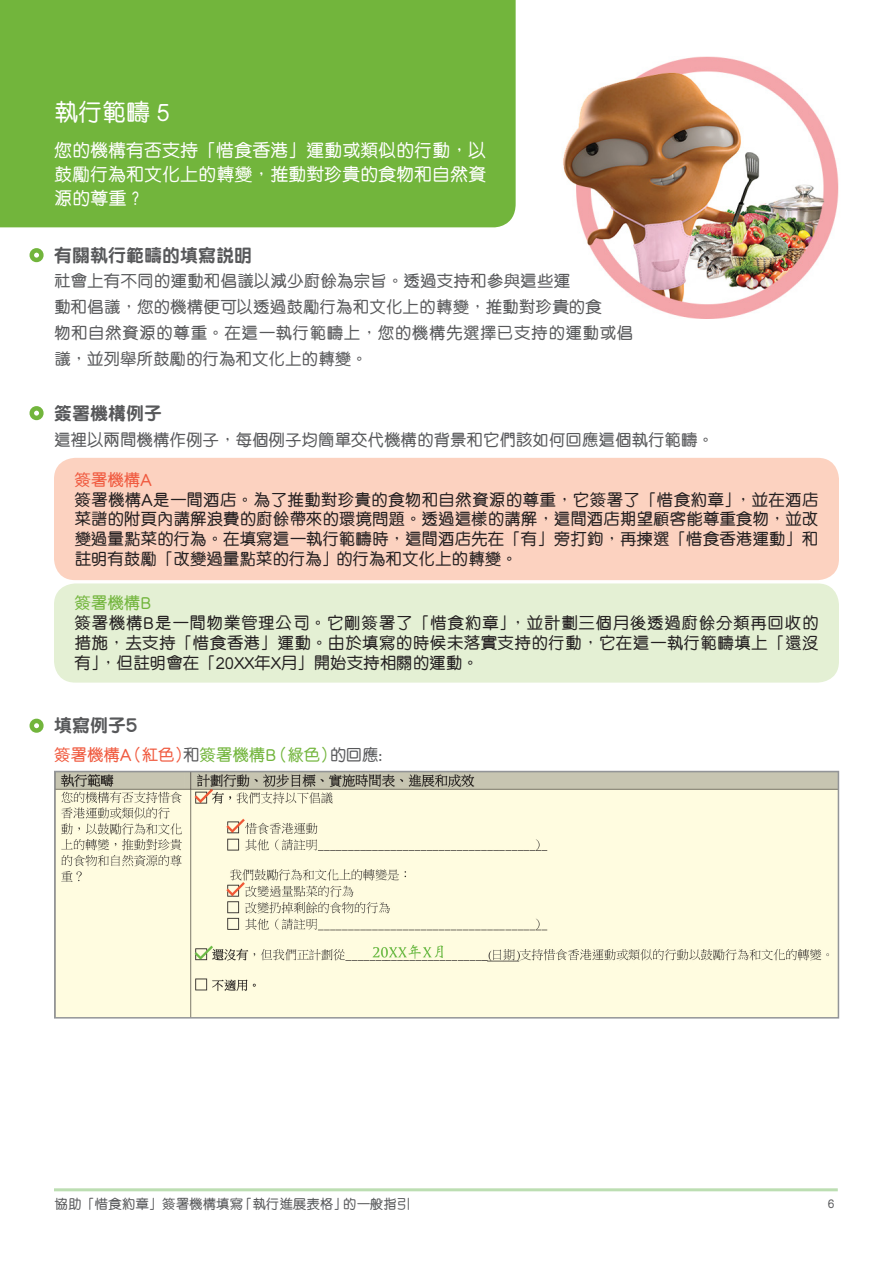
<style>
.page{position:relative;width:893px;height:1263px;background:#fff}
.page>*{position:absolute;margin:0;border:0;box-sizing:border-box;transform-origin:0 0}
.t1{font:500 24px "M Yuen";color:#fff}
.t2{font:500 18px/24px "M Yuen";color:#fff;text-align:justify}
.t3{font:800 18px "M Yuen";color:#57585a}
.t4{font:500 16.5px/19.8px "M Yuen";color:#231f20;text-align:justify}
.t5{font:500 16.5px/25.8px "M Yuen";letter-spacing:.005em;color:#57585a}
.t6{font:500 16.5px "M Yuen";color:#f0593e}
.t7{font:500 16.5px "M Yuen";color:#72b53c}
.t8{font:500 13.5px "M Yuen";color:#57585a}
.t9{font:500 12px "M Yuen";color:#57585a}
.s1{color:#57585a}
.s2{color:#72b53c}
</style>
<div class="page">
<hr style="left:54px;top:1188px;width:784px;height:3px;background:#bcdeb2">
<img style="left:57px;top:774px;width:779px;height:241px">
<div style="left:54px;top:771px;width:785px;height:247px;border:2px solid #939598"></div>
<div style="left:0;top:0;width:516px;height:227px;background:#72b53c"></div>
<div style="left:54px;top:458px;width:785px;height:122px;background:#fcd2c0;border-radius:21px"></div>
<div style="left:54px;top:583px;width:785px;height:100px;background:#e4f0d4;border-radius:21px"></div>
<div style="left:30px;top:248px;width:14px;height:14px;border:4px solid #72b53c;border-radius:50%"></div>
<div style="left:30px;top:406px;width:14px;height:14px;border:4px solid #72b53c;border-radius:50%"></div>
<div style="left:30px;top:719px;width:14px;height:14px;border:4px solid #72b53c;border-radius:50%"></div>
<img style="left:563px;top:56px;width:276px;height:263px">
<p class="t1" style="left:54px;top:100px;width:118px">執行範疇 5</p>
<p class="t2" style="left:54px;top:139px;width:433px">您的機構有否支持「惜食香港」運動或類似的行動，以鼓勵行為和文化上的轉變，推動對珍貴的食物和自然資源的尊重？</p>
<p class="t3" style="left:54px;top:245px;width:199px">有關執行範疇的填寫說明</p>
<p class="t5" style="left:54px;top:269px;width:580px">社會上有不同的運動和倡議以減少廚餘為宗旨。透過支持和參與這些運<br>動和倡議，您的機構便可以透過鼓勵行為和文化上的轉變，推動對珍貴的食<br>物和自然資源的尊重。在這一執行範疇上，您的機構先選擇已支持的運動或倡議，並列舉所鼓勵的行為和文化上的轉變。</p>
<p class="t3" style="left:54px;top:404px;width:109px">簽署機構例子</p>
<p class="t5" style="left:54px;top:427px;width:661px">這裡以兩間機構作例子，每個例子均簡單交代機構的背景和它們該如何回應這個執行範疇。</p>
<p class="t6" style="left:74px;top:471px;width:79px">簽署機構A</p>
<p class="t4" style="left:74px;top:490px;width:746px">簽署機構A是一間酒店。為了推動對珍貴的食物和自然資源的尊重，它簽署了「惜食約章」，並在酒店菜譜的附頁內講解浪費的廚餘帶來的環境問題。透過這樣的講解，這間酒店期望顧客能尊重食物，並改變過量點菜的行為。在填寫這一執行範疇時，這間酒店先在「有」旁打鉤，再揀選「惜食香港運動」和註明有鼓勵「改變過量點菜的行為」的行為和文化上的轉變。</p>
<p class="t7" style="left:74px;top:594px;width:79px">簽署機構B</p>
<p class="t4" style="left:74px;top:613px;width:746px">簽署機構B是一間物業管理公司。它剛簽署了「惜食約章」，並計劃三個月後透過廚餘分類再回收的措施，去支持「惜食香港」運動。由於填寫的時候未落實支持的行動，它在這一執行範疇填上「還沒有」，但註明會在「20XX年X月」開始支持相關的運動。</p>
<p class="t3" style="left:54px;top:716px;width:84px">填寫例子5</p>
<p class="t6" style="left:54px;top:746px;width:330px">簽署機構A（紅色）<span class="s1">和</span><span class="s2">簽署機構B（綠色）</span><span class="s1">的回應:</span></p>
<p class="t8" style="left:54px;top:1197px;width:358px">協助「惜食約章」簽署機構填寫「執行進展表格」的一般指引</p>
<p class="t9" style="left:828px;top:1197px;width:8px">6</p>
</div>
